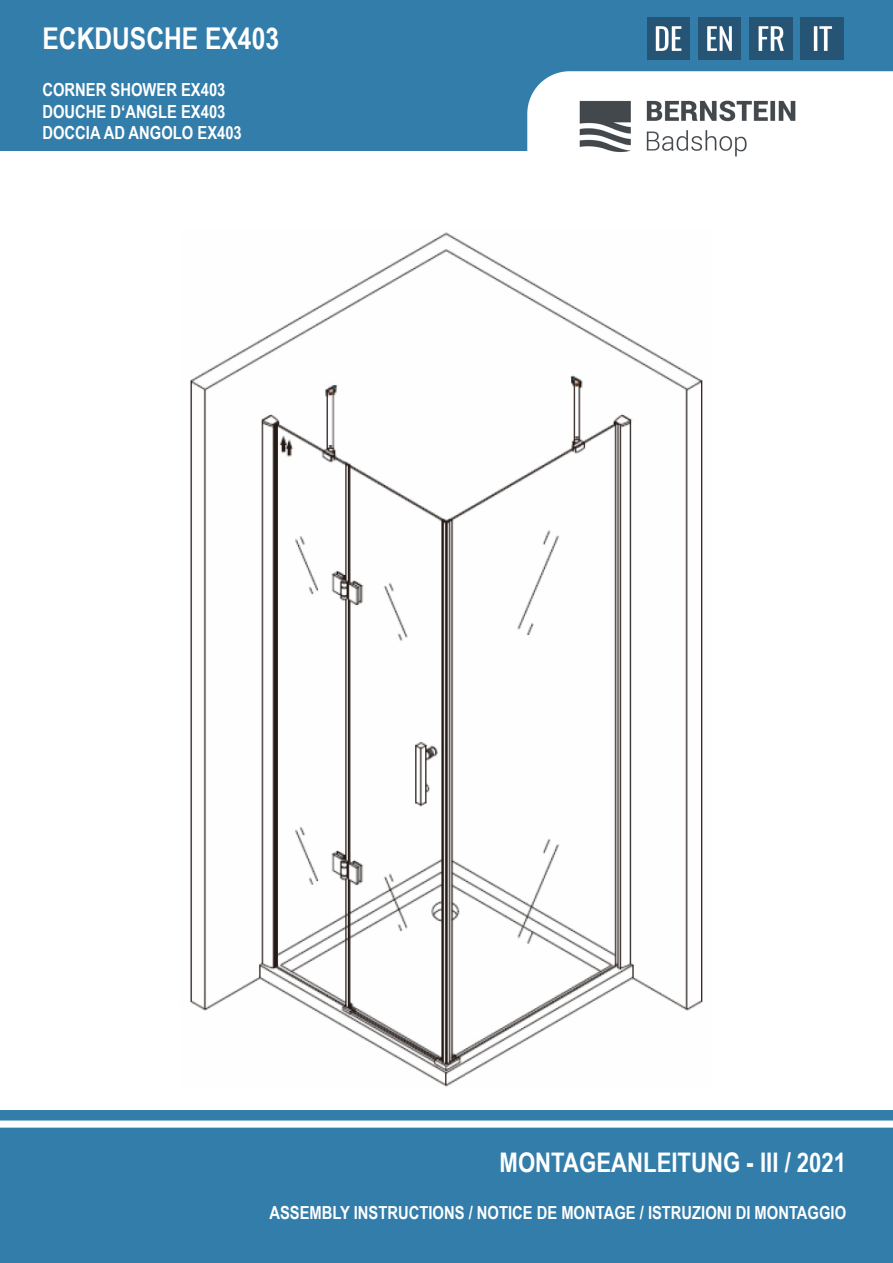
<style>
.page{position:relative;width:893px;height:1263px;background:#fff}
.page>*{position:absolute;margin:0;border:0;box-sizing:border-box;transform-origin:0 0}
.t1{font:700 30px "Arial Narrow";color:#fff}
.t2{font:700 27px "Arial Narrow";color:#fff}
.t3{font:700 18px/21.6px "Arial Narrow";color:#fff}
</style>
<div class="page">
<div style="left:0;top:0;width:893px;height:151px;background:#337dab"></div>
<svg style="left:527px;top:71px;width:366px;height:80px;background:#f3f7fa"></svg>
<div style="left:0;top:1110px;width:893px;height:153px;background:#337dab"></div>
<svg style="left:0;top:1120px;width:893px;height:7px;background:#eff5f8"></svg>
<img style="left:647px;top:17px;width:43px;height:43px">
<img style="left:749px;top:17px;width:43px;height:43px">
<img style="left:800px;top:17px;width:43px;height:43px">
<img style="left:555px;top:75px;width:266px;height:82px">
<img style="left:698px;top:17px;width:43px;height:43px">
<img style="left:190px;top:232px;width:513px;height:855px">
<h1 class="t1" style="left:43px;top:16px;width:238px">ECKDUSCHE EX403</h1>
<p class="t3" style="left:43px;top:78px;width:201px">CORNER SHOWER EX403<br>DOUCHE D‘ANGLE EX403<br>DOCCIA AD ANGOLO EX403</p>
<h2 class="t2" style="left:500px;top:1142px;width:348px">MONTAGEANLEITUNG - III / 2021</h2>
<p class="t3" style="left:269px;top:1201px;width:578px">ASSEMBLY INSTRUCTIONS / NOTICE DE MONTAGE / ISTRUZIONI DI MONTAGGIO</p>
</div>
